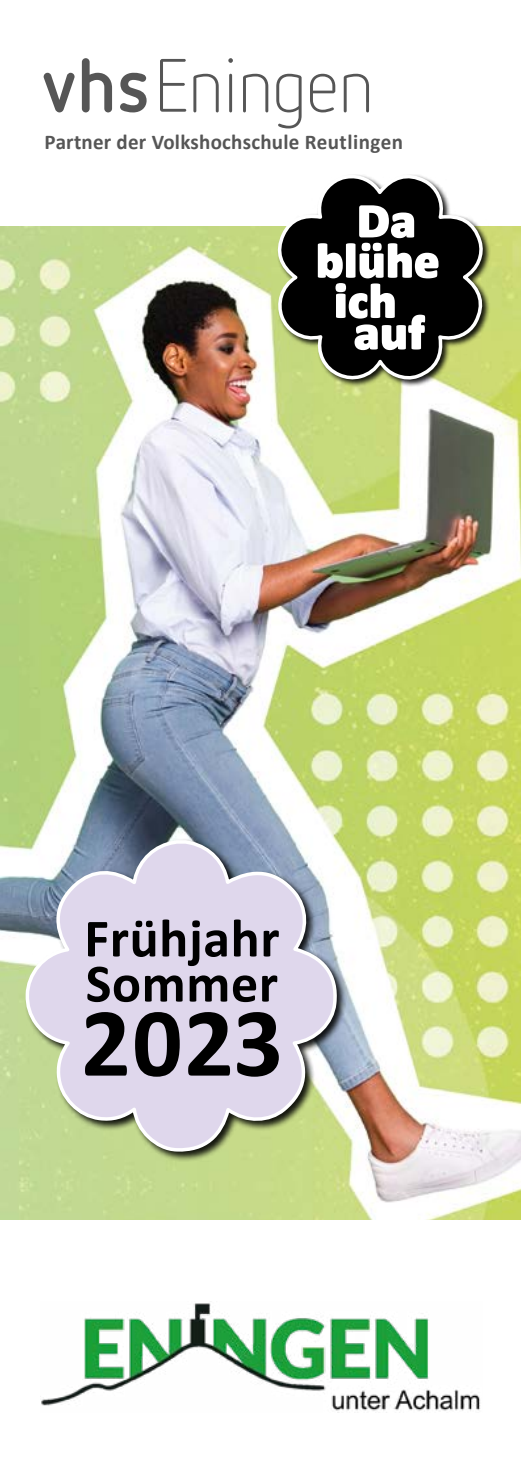
<style>
.page{position:relative;width:521px;height:1474px;background:#fff}
.page>*{position:absolute;margin:0;border:0;box-sizing:border-box;transform-origin:0 0}
.t1{font:700 98.7px "Calibrivhsrt";color:#000}
.t2{font:300 75.25px "Netto OT";letter-spacing:-.02em;color:#565656}
.t3{font:700 54.25px "Calibrivhsrt";letter-spacing:.01em;color:#000}
.t4{font:900 50.75px "Calibrivhsrt";color:#fff}
.t5{font:700 21px "Calibrivhsrt";letter-spacing:.01em;color:#565656}
.s1{font-weight:700}
</style>
<div class="page">
<img style="left:41px;top:1303px;width:439px;height:108px">
<img style="left:0;top:227px;width:521px;height:992px">
<div style="left:277px;top:174px;width:214px;height:212px;background:#000;opacity:.9"></div>
<svg style="left:272px;top:174px;width:216px;height:209px"></svg>
<div style="left:25px;top:838px;width:322px;height:323px;background:#000;opacity:.9"></div>
<svg style="left:24px;top:837px;width:314px;height:315px;background:#cfced5"></svg>
<h2 class="t2" style="left:43px;top:39px;width:333px"><span class="s1">vhs</span>Eningen</h2>
<p class="t5" style="left:45px;top:129px;width:360px">Partner der Volkshochschule Reutlingen</p>
<p class="t4" style="left:357px;top:189px;width:61px">Da</p>
<p class="t4" style="left:316px;top:229px;width:126px">blühe</p>
<p class="t4" style="left:334px;top:269px;width:64px">ich</p>
<p class="t4" style="left:354px;top:301px;width:73px">auf</p>
<p class="t3" style="left:84px;top:904px;width:197px">Frühjahr</p>
<p class="t3" style="left:86px;top:949px;width:194px">Sommer</p>
<p class="t1" style="left:81px;top:981px;width:204px">2023</p>
</div>
